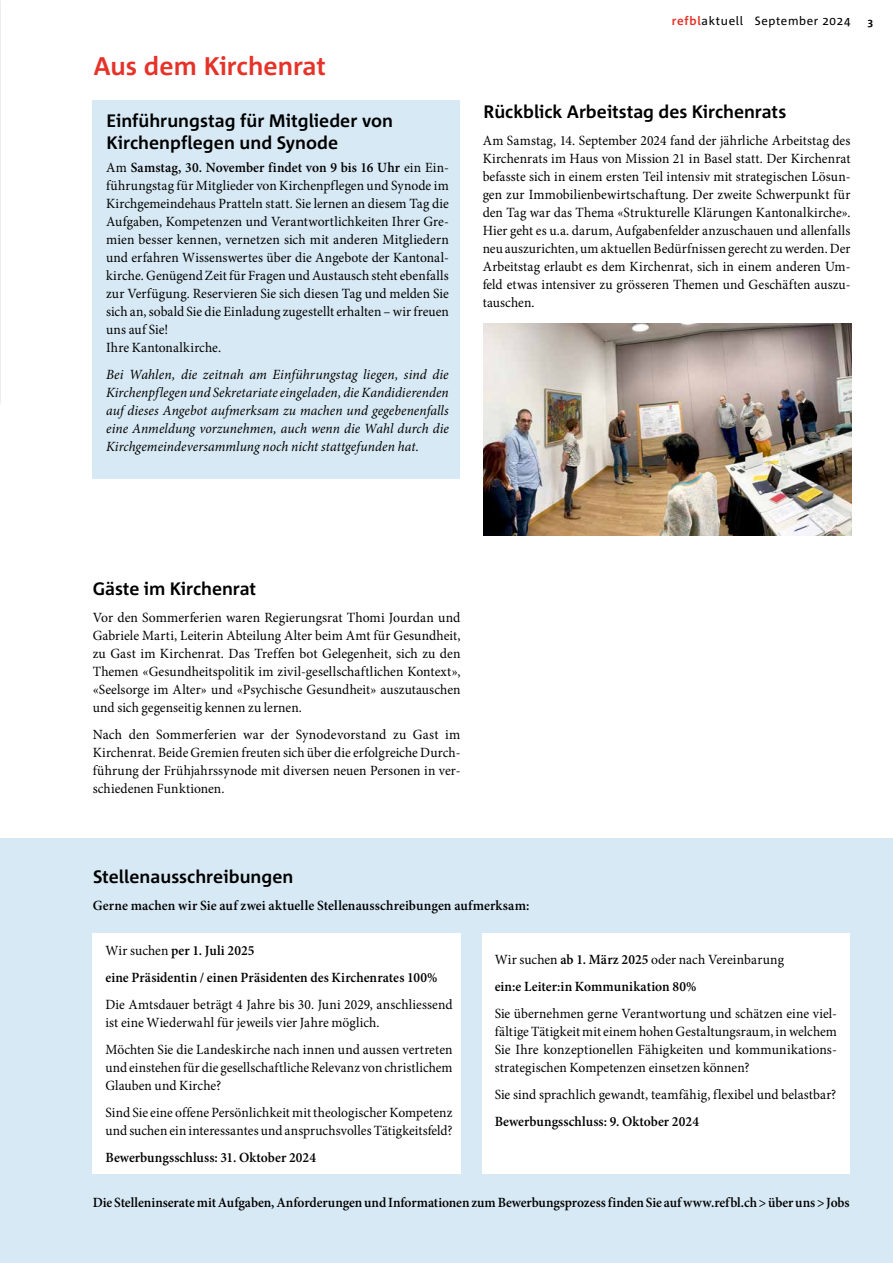
<style>
.page{position:relative;width:893px;height:1263px;background:#fff}
.page>*{position:absolute;margin:0;border:0;box-sizing:border-box;transform-origin:0 0}
.t1{font:700 25.5px "Corpid C1";color:#e63329}
.t2{font:700 18px/21.6px "Corpid C1";color:#000}
.t3{font:14.1px/18px "Minion Pro";letter-spacing:.005em;color:#000;scale:.96 1}
.t4{font:14.1px/18px "Minion Pro";letter-spacing:.005em;color:#000;text-align:justify}
.t5{font:600 14.1px/27px "Minion Pro";color:#000;scale:.96 1}
.t6{font:italic 14.1px/18px "Minion Pro";letter-spacing:.005em;color:#000;text-align:justify}
.t7{font:600 14.1px "Minion Pro";color:#000}
.t8{font:12px "Corpid C1";letter-spacing:.05em;color:#000}
.t9{font:700 10.5px "Corpid C1";color:#000}
.s1{font-weight:600}
.s2{font-weight:700;color:#e63329}
.s3{font-weight:400}
</style>
<div class="page">
<hr style="left:0;top:311px;width:1px;height:92px;background:#753614">
<div style="left:0;top:838px;width:893px;height:425px;background:#d7e9f4"></div>
<div style="left:93px;top:100px;width:367px;height:378px;background:#d7e9f4"></div>
<img style="left:484px;top:323px;width:367px;height:212px">
<div style="left:93px;top:933px;width:368px;height:241px;background:#fff"></div>
<div style="left:482px;top:933px;width:368px;height:241px;background:#fff"></div>
<h1 class="t1" style="left:93px;top:50px;width:234px">Aus dem Kirchenrat</h1>
<p class="t2" style="left:106px;top:110px;width:288px">Einführungstag für Mitglieder von<br>Kirchenpflegen und Synode</p>
<p class="t3" style="left:106px;top:159px;width:359px">Am <span class="s1">Samstag, 30. November findet von 9 bis 16 Uhr</span> ein Ein&shy;führungstag für Mitglieder von Kirchenpflegen und Synode im Kirchgemeindehaus Pratteln statt. Sie lernen an diesem Tag die Aufgaben, Kompetenzen und Verantwortlichkeiten Ihrer Gre&shy;mien besser kennen, vernetzen sich mit anderen Mitgliedern und erfahren Wissenswertes über die Angebote der Kantonal&shy;kirche. Genügend Zeit für Fragen und Austausch steht ebenfalls zur Verfügung. Reservieren Sie sich diesen Tag und melden Sie sich an, sobald Sie die Einladung zugestellt erhalten – wir freuen uns auf Sie!<br>Ihre Kantonalkirche.</p>
<p class="t6" style="left:106px;top:366px;width:344px">Bei Wahlen, die zeitnah am Einführungstag liegen, sind die Kirchenpflegen und Sekretariate eingeladen, die Kandidierenden auf dieses Angebot aufmerksam zu machen und gegebenenfalls eine Anmeldung vorzunehmen, auch wenn die Wahl durch die Kirchgemeindeversammlung noch nicht stattgefunden hat.</p>
<p class="t8" style="left:672px;top:14px;width:180px"><span class="s2">refbl</span>aktuell September 2024</p>
<p class="t9" style="left:867px;top:15px;width:7px">3</p>
<p class="t2" style="left:484px;top:101px;width:304px">Rückblick Arbeitstag des Kirchenrats</p>
<p class="t3" style="left:483px;top:132px;width:385px;text-align:justify">Am Samstag, 14. September 2024 fand der jährliche Arbeitstag des Kirchenrats im Haus von Mission 21 in Basel statt. Der Kirchenrat befasste sich in einem ersten Teil intensiv mit strategischen Lösun&shy;gen zur Immobilienbewirtschaftung. Der zweite Schwerpunkt für den Tag war das Thema «Strukturelle Klärungen Kantonalkirche».<br>Hier geht es u.a. darum, Aufgabenfelder anzuschauen und allenfalls neu auszurichten, um aktuellen Bedürfnissen gerecht zu werden. Der Arbeitstag erlaubt es dem Kirchenrat, sich in einem anderen Um&shy;feld etwas intensiver zu grösseren Themen und Geschäften auszu&shy;tauschen.</p>
<p class="t2" style="left:93px;top:578px;width:165px">Gäste im Kirchenrat</p>
<p class="t4" style="left:93px;top:609px;width:369px">Vor den Sommerferien waren Regierungsrat Thomi Jourdan und Gabriele Marti, Leiterin Abteilung Alter beim Amt für Gesundheit, zu Gast im Kirchenrat. Das Treffen bot Gelegenheit, sich zu den Themen «Gesundheitspolitik im zivil-gesellschaftlichen Kontext», «Seelsorge im Alter» und «Psychische Gesundheit» auszutauschen und sich gegenseitig kennen zu lernen.</p>
<p class="t4" style="left:93px;top:726px;width:369px">Nach den Sommerferien war der Synodevorstand zu Gast im Kirchenrat. Beide Gremien freuten sich über die erfolgreiche Durch&shy;führung der Frühjahrssynode mit diversen neuen Personen in ver&shy;schiedenen Funktionen.</p>
<p class="t2" style="left:93px;top:866px;width:202px">Stellenausschreibungen</p>
<p class="t7" style="left:93px;top:896px;width:438px">Gerne machen wir Sie auf zwei aktuelle Stellenausschreibungen aufmerksam:</p>
<p class="t5" style="left:105px;top:937px;width:347px"><span class="s3">Wir suchen</span> per 1. Juli 2025<br>eine Präsidentin / einen Präsidenten des Kirchenrates 100%</p>
<p class="t3" style="left:105px;top:996px;width:363px">Die Amtsdauer beträgt 4 Jahre bis 30. Juni 2029, anschliessend ist eine Wiederwahl für jeweils vier Jahre möglich.</p>
<p class="t3" style="left:105px;top:1041px;width:363px;text-align:justify">Möchten Sie die Landeskirche nach innen und aussen vertreten und einstehen für die gesellschaftliche Relevanz von christlichem Glauben und Kirche?</p>
<p class="t3" style="left:105px;top:1104px;width:363px">Sind Sie eine offene Persönlichkeit mit theologischer Kompetenz und suchen ein interessantes und anspruchsvolles Tätigkeitsfeld?</p>
<p class="t5" style="left:105px;top:1144px;width:221px">Bewerbungsschluss: 31. Oktober 2024</p>
<p class="t5" style="left:495px;top:946px;width:303px"><span class="s3">Wir suchen</span> ab 1. März 2025 <span class="s3">oder nach Vereinbarung </span>ein:e Leiter:in Kommunikation 80%</p>
<p class="t3" style="left:495px;top:1005px;width:358px;text-align:justify">Sie übernehmen gerne Verantwortung und schätzen eine viel&shy;fältige Tätigkeit mit einem hohen Gestaltungsraum, in welchem Sie Ihre konzeptionellen Fähigkeiten und kommunikations&shy;strategischen Kompetenzen einsetzen können?</p>
<p class="t3" style="left:495px;top:1086px;width:357px">Sie sind sprachlich gewandt, teamfähig, flexibel und belastbar?</p>
<p class="t5" style="left:495px;top:1108px;width:215px">Bewerbungsschluss: 9. Oktober 2024</p>
<p class="t5" style="left:93px;top:1189px;width:790px">Die Stelleninserate mit Aufgaben, Anforderungen und Informationen zum Bewerbungsprozess finden Sie auf www.refbl.ch &gt; über uns &gt; Jobs</p>
</div>
